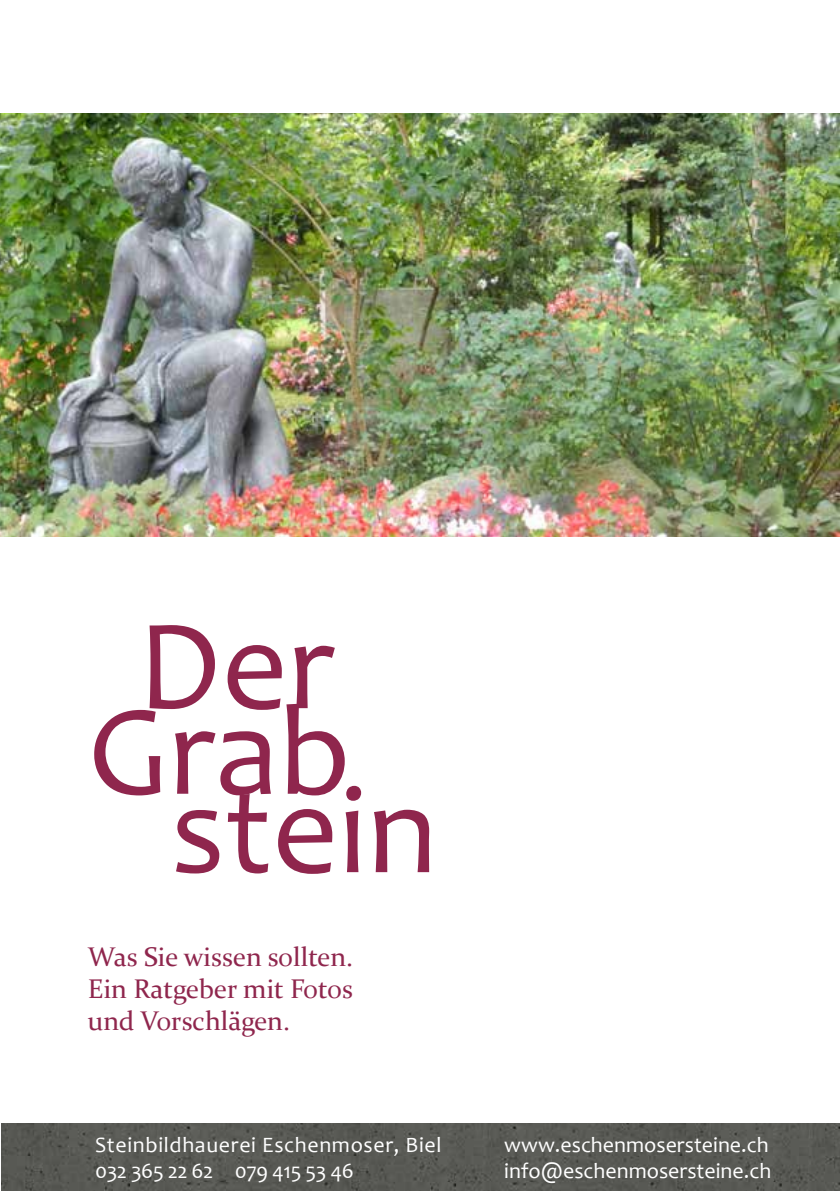
<style>
.page{position:relative;width:840px;height:1191px;background:#fff}
.page>*{position:absolute;margin:0;border:0;box-sizing:border-box;transform-origin:0 0}
.t1{font:130px "Candara";color:#8f264d}
.t2{font:27px/32px "Constantia";color:#8f264d;text-align:justify}
.t3{font:22px "Candara";color:#fff}
.t4{font:22px "Candara";letter-spacing:.03em;color:#fff}
.t5{font:22px "Candara";letter-spacing:-.02em;color:#fff}
</style>
<div class="page">
<img style="left:0;top:113px;width:839px;height:423px">
<div style="left:1px;top:1124px;width:838px;height:67px;background:#585954"></div>
<h1 class="t1" style="left:137px;top:584px;width:198px">Der</h1>
<h1 class="t1" style="left:88px;top:670px;width:264px">Grab</h1>
<h1 class="t1" style="left:170px;top:748px;width:268px">stein</h1>
<p class="t2" style="left:88px;top:939px;width:266px">Was Sie wissen sollten.<br>Ein Ratgeber mit Fotos und Vorschlägen.</p>
<p class="t4" style="left:95px;top:1130px;width:348px">Steinbildhauerei Eschenmoser, Biel</p>
<p class="t3" style="left:504px;top:1130px;width:266px">www.eschenmosersteine.ch</p>
<p class="t5" style="left:95px;top:1157px;width:260px">032 365 22 62 079 415 53 46</p>
<p class="t3" style="left:504px;top:1157px;width:268px">info@eschenmosersteine.ch</p>
</div>
